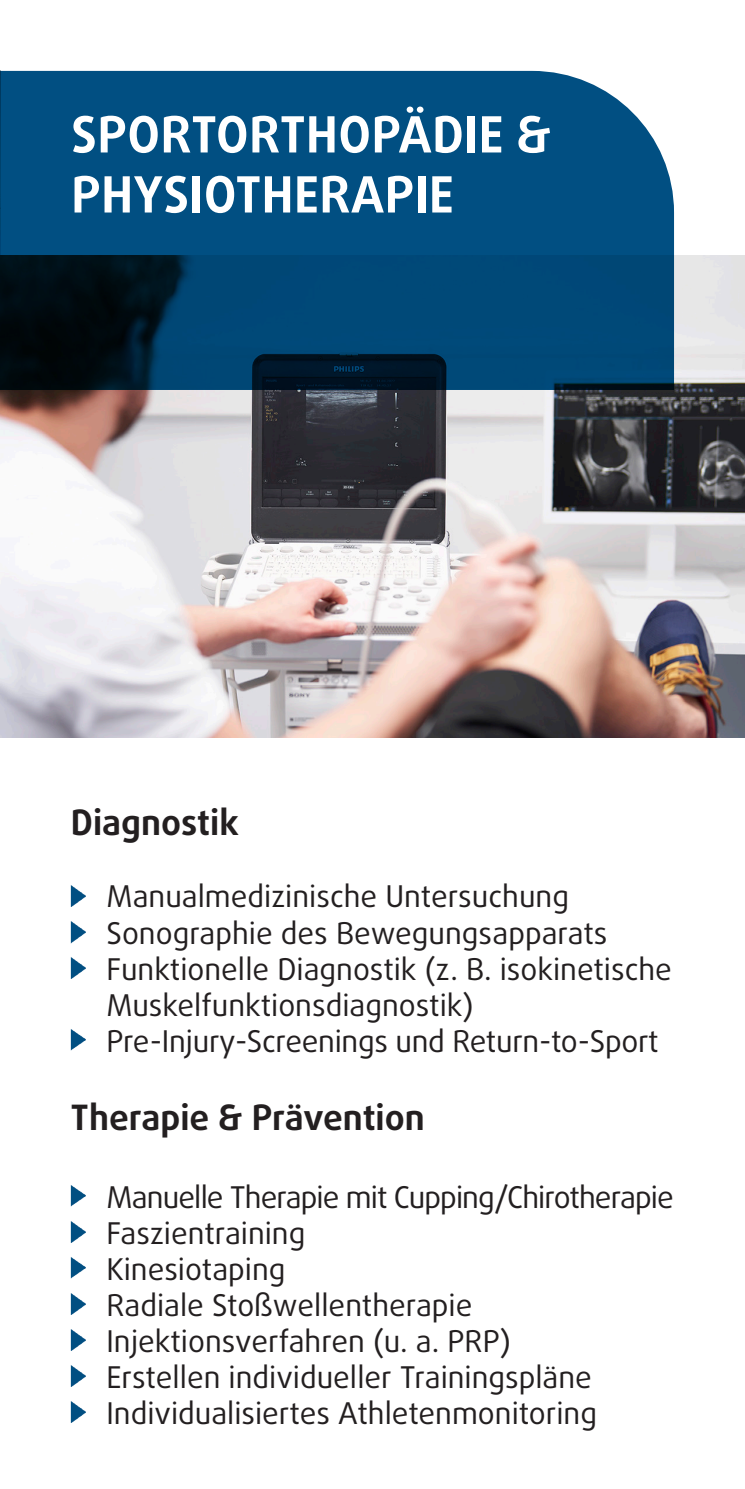
<style>
.page{position:relative;width:745px;height:1489px;background:#fff}
.page>*{position:absolute;margin:0;border:0;box-sizing:border-box;transform-origin:0 0}
.t1{font:700 50px "Daxline Pro";letter-spacing:.01em;color:#fff}
.t2{font:700 35px "Daxline Pro";color:#231f20}
.t3{font:30px/36px "Daxline Pro";color:#231f20}
.t4{font:30px "Daxline Pro";letter-spacing:-.03em;color:#231f20}
</style>
<div class="page">
<img style="left:0;top:255px;width:744px;height:482px">
<svg style="left:0;top:71px;width:673px;height:319px;background:#054772"></svg>
<img style="left:71px;top:885px;width:15px;height:21px">
<img style="left:71px;top:921px;width:15px;height:22px">
<img style="left:71px;top:957px;width:15px;height:21px">
<img style="left:71px;top:1029px;width:15px;height:21px">
<img style="left:71px;top:1185px;width:15px;height:21px">
<img style="left:71px;top:1221px;width:15px;height:21px">
<img style="left:71px;top:1257px;width:15px;height:21px">
<img style="left:71px;top:1293px;width:15px;height:21px">
<img style="left:71px;top:1365px;width:15px;height:21px">
<img style="left:71px;top:1329px;width:15px;height:21px">
<img style="left:71px;top:1401px;width:15px;height:21px">
<p class="t1" style="left:71px;top:101px;width:481px">SPORTORTHOPÄDIE &amp;</p>
<p class="t1" style="left:71px;top:161px;width:384px">PHYSIOTHERAPIE</p>
<p class="t2" style="left:71px;top:799px;width:169px">Diagnostik</p>
<p class="t3" style="left:106px;top:879px;width:464px">Manualmedizinische Untersuchung</p>
<p class="t3" style="left:106px;top:915px;width:502px">Sonographie des Bewegungsapparats</p>
<p class="t3" style="left:106px;top:951px;width:566px">Funktionelle Diagnostik (z. B. isokinetische<br>Muskelfunktionsdiagnostik)</p>
<p class="t3" style="left:106px;top:1023px;width:553px">Pre-Injury-Screenings und Return-to-Sport</p>
<p class="t2" style="left:71px;top:1093px;width:355px">Therapie &amp; Prävention</p>
<p class="t4" style="left:106px;top:1176px;width:568px">Manuelle Therapie mit Cupping/Chirotherapie</p>
<p class="t3" style="left:106px;top:1215px;width:200px">Faszientraining</p>
<p class="t3" style="left:106px;top:1251px;width:180px">Kinesiotaping</p>
<p class="t3" style="left:106px;top:1287px;width:367px">Radiale Stoßwellentherapie</p>
<p class="t3" style="left:106px;top:1323px;width:406px">Injektionsverfahren (u. a. PRP)</p>
<p class="t3" style="left:106px;top:1359px;width:486px">Erstellen individueller Trainingspläne</p>
<p class="t3" style="left:106px;top:1395px;width:492px">Individualisiertes Athletenmonitoring</p>
</div>
